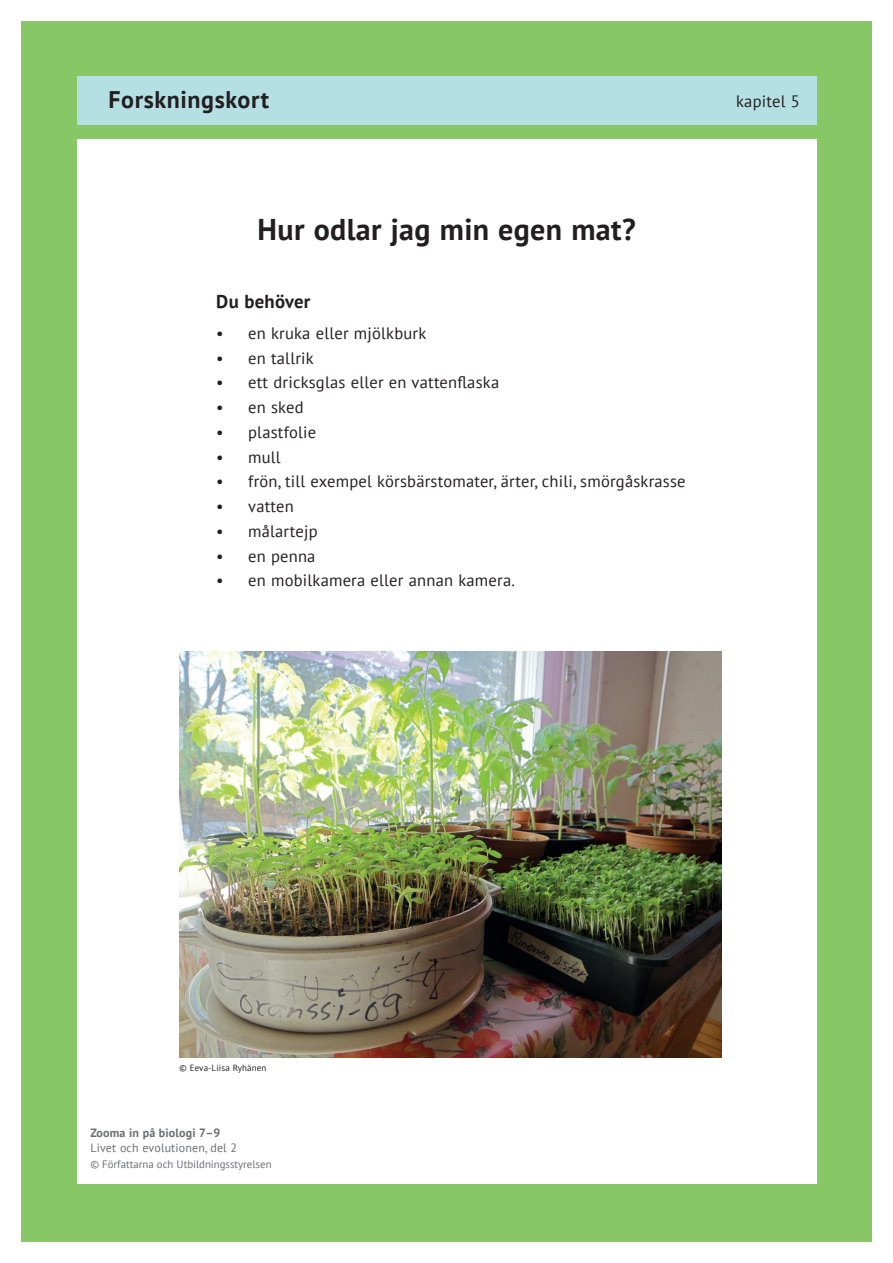
<style>
.page{position:relative;width:893px;height:1263px;background:#fff}
.page>*{position:absolute;margin:0;border:0;box-sizing:border-box;transform-origin:0 0}
._3A_pääots{font:700 30px "PT Sans";letter-spacing:.015em;color:#231f20}
.VO_PT{font:700 24px "PT Sans";letter-spacing:.025em;color:#231f20}
.leipis_PT_bold{font:700 18.75px "PT Sans";letter-spacing:.015em;color:#231f20}
.leipis_PT_11{font:16.5px "PT Sans";letter-spacing:.015em;color:#231f20}
.copy_bold{font:12px/15px "PT Sans";letter-spacing:.015em;color:#6c6d70}
.copy_gem{font:10.8px "PT Sans";color:#6c6d70}
.leipis_PT_11-2{font:9px "PT Sans";letter-spacing:.015em;color:#231f20}
.s1{font-weight:700}
</style>
<div class="page">
<div style="left:21px;top:21px;width:851px;height:1221px;background:#87c765"></div>
<div style="left:77px;top:140px;width:739px;height:1044px;background:#fff"></div>
<div style="left:77px;top:77px;width:739px;height:48px;background:#b4e0e4"></div>
<img style="left:180px;top:651px;width:541px;height:406px">
<p class="VO_PT" style="left:108px;top:84px;width:162px">Forskningskort</p>
<p class="_3A_pääots" style="left:258px;top:210px;width:379px">Hur odlar jag min egen mat?</p>
<p class="leipis_PT_bold" style="left:216px;top:289px;width:96px">Du behöver</p>
<p class="leipis_PT_11" style="left:216px;top:322px;width:212px">• en kruka eller mjölkburk</p>
<p class="leipis_PT_11" style="left:216px;top:347px;width:99px">• en tallrik</p>
<p class="leipis_PT_11" style="left:216px;top:372px;width:284px">• ett dricksglas eller en vattenflaska</p>
<p class="leipis_PT_11" style="left:216px;top:397px;width:89px">• en sked</p>
<p class="leipis_PT_11" style="left:216px;top:421px;width:101px">• plastfolie</p>
<p class="leipis_PT_11" style="left:216px;top:446px;width:66px">• mull</p>
<p class="leipis_PT_11" style="left:216px;top:471px;width:471px">• frön, till exempel körsbärstomater, ärter, chili, smörgåskrasse</p>
<p class="leipis_PT_11" style="left:216px;top:496px;width:79px">• vatten</p>
<p class="leipis_PT_11" style="left:216px;top:520px;width:103px">• målartejp</p>
<p class="leipis_PT_11" style="left:216px;top:545px;width:101px">• en penna</p>
<p class="leipis_PT_11" style="left:216px;top:570px;width:300px">• en mobilkamera eller annan kamera.</p>
<p class="leipis_PT_11" style="left:736px;top:90px;width:65px">kapitel 5</p>
<p class="leipis_PT_11-2" style="left:180px;top:1062px;width:88px">© Eeva-Liisa Ryhänen</p>
<p class="copy_bold" style="left:90px;top:1125px;width:148px"><span class="s1">Zooma in på biologi 7–9<br></span>Livet och evolutionen, del 2</p>
<p class="copy_gem" style="left:90px;top:1158px;width:183px">© Författarna och Utbildningsstyrelsen</p>
</div>
